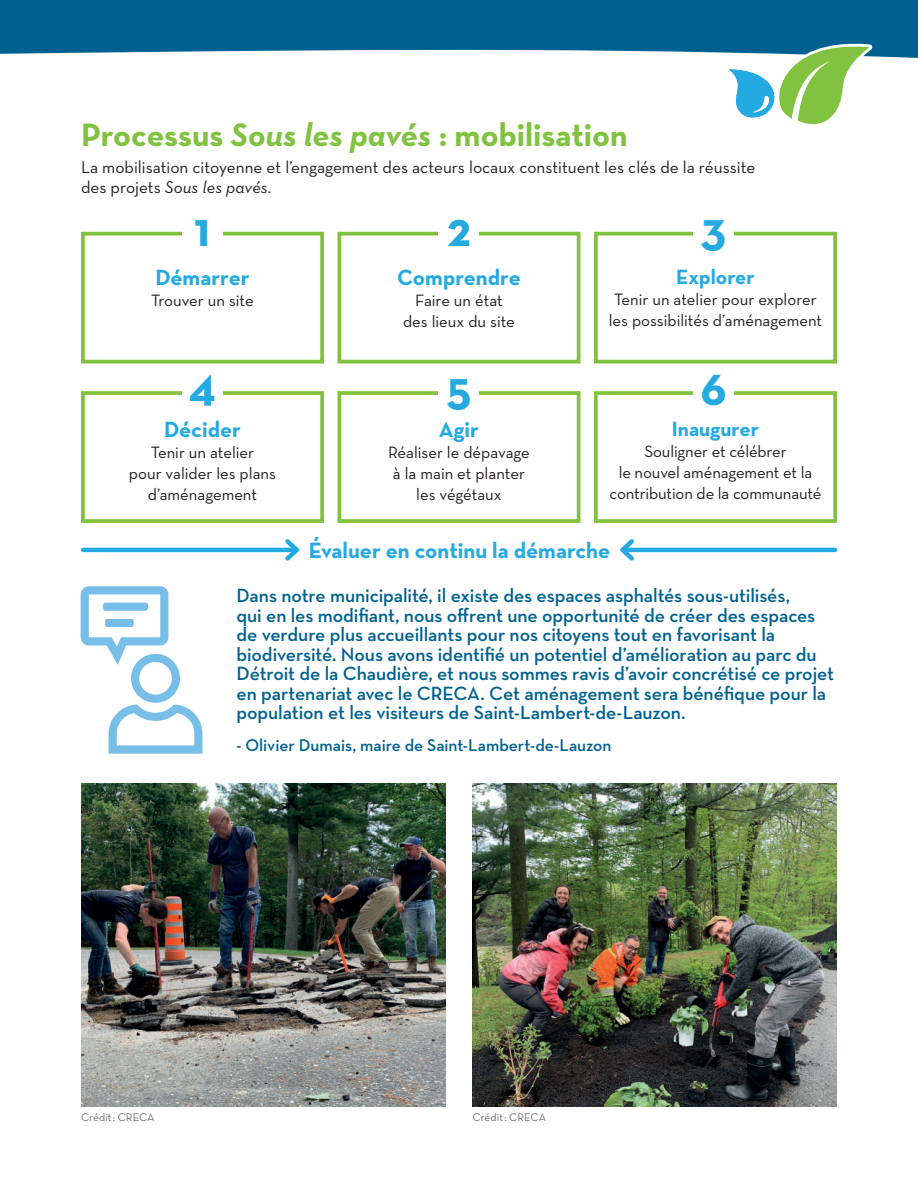
<style>
.page{position:relative;width:918px;height:1188px;background:#fff}
.page>*{position:absolute;margin:0;border:0;box-sizing:border-box;transform-origin:0 0}
.t1{font:700 49.5px "Neutra Text";color:#24aae1}
.t2{font:700 33px "Neutra Text";color:#81c340}
.t3{font:700 22.5px "Neutra Text";color:#24aae1}
.t4{font:700 21px "Neutra Text";color:#24aae1}
.t5{font:600 19.5px/19.5px "Neutra Text";letter-spacing:-.005em;color:#006190}
.t6{font:17.25px/20.2px "Neutra Text";color:#231f20}
.t7{font:600 17.25px "Neutra Text";color:#006190}
.t8{font:16.65px/21px "Neutra Text";color:#231f20;text-align:center}
.t9{font:11.25px "Neutra Text";letter-spacing:.005em;color:#6c6d70}
.s1{font-style:italic}
</style>
<div class="page">
<img style="left:81px;top:783px;width:365px;height:324px">
<img style="left:472px;top:783px;width:365px;height:324px">
<svg style="left:0;top:0;width:918px;height:58px;fill:#006190"></svg>
<svg style="left:718px;top:31px;width:180px;height:94px"></svg>
<div style="left:594px;top:232px;width:243px;height:132px;border:4px solid #81c340"></div>
<div style="left:594px;top:391px;width:243px;height:132px;border:4px solid #81c340"></div>
<div style="left:338px;top:232px;width:242px;height:132px;border:4px solid #81c340"></div>
<div style="left:338px;top:391px;width:242px;height:132px;border:4px solid #81c340"></div>
<div style="left:81px;top:232px;width:243px;height:132px;border:4px solid #81c340"></div>
<div style="left:81px;top:391px;width:243px;height:132px;border:4px solid #81c340"></div>
<div style="left:182px;top:211px;width:41px;height:38px;background:#fff"></div>
<div style="left:182px;top:366px;width:41px;height:38px;background:#fff"></div>
<div style="left:439px;top:211px;width:40px;height:38px;background:#fff"></div>
<div style="left:439px;top:371px;width:40px;height:37px;background:#fff"></div>
<div style="left:693px;top:211px;width:41px;height:38px;background:#fff"></div>
<div style="left:693px;top:371px;width:41px;height:37px;background:#fff"></div>
<svg style="left:81px;top:586px;width:121px;height:168px"></svg>
<div style="left:103px;top:603px;width:45px;height:8px;background:#77bee9;border-radius:2px"></div>
<div style="left:105px;top:619px;width:29px;height:8px;background:#77bee9;border-radius:2px"></div>
<hr style="left:83px;top:548px;width:214px;height:4px;background:#24aae1">
<svg style="left:281px;top:539px;width:18px;height:22px"></svg>
<hr style="left:623px;top:548px;width:212px;height:4px;background:#24aae1">
<svg style="left:620px;top:539px;width:18px;height:22px"></svg>
<h2 class="t2" style="left:81px;top:114px;width:548px">Processus <span class="s1">Sous les pavés</span> : mobilisation</h2>
<p class="t6" style="left:81px;top:157px;width:676px">La mobilisation citoyenne et l’engagement des acteurs locaux constituent les clés de la réussite des projets <span class="s1">Sous les pavés</span>.</p>
<h1 class="t1" style="left:194px;top:198px;width:18px">1</h1>
<p class="t3" style="left:155px;top:263px;width:96px">Démarrer</p>
<p class="t8" style="left:151px;top:289px;width:104px">Trouver un site</p>
<h1 class="t1" style="left:189px;top:353px;width:29px">4</h1>
<p class="t3" style="left:164px;top:416px;width:78px">Décider</p>
<p class="t8" style="left:129px;top:442px;width:149px">Tenir un atelier<br>pour valider les plans d’aménagement</p>
<h1 class="t1" style="left:447px;top:198px;width:25px">2</h1>
<p class="t3" style="left:397px;top:263px;width:125px">Comprendre</p>
<p class="t8" style="left:403px;top:289px;width:113px">Faire un état des lieux du site</p>
<h1 class="t1" style="left:446px;top:357px;width:27px">5</h1>
<p class="t3" style="left:439px;top:416px;width:42px">Agir</p>
<p class="t8" style="left:388px;top:442px;width:143px">Réaliser le dépavage à la main et planter les végétaux</p>
<h1 class="t1" style="left:701px;top:198px;width:27px">3</h1>
<p class="t4" style="left:676px;top:263px;width:80px">Explorer</p>
<p class="t8" style="left:609px;top:288px;width:215px">Tenir un atelier pour explorer les possibilités d’aménagement</p>
<h1 class="t1" style="left:700px;top:357px;width:28px">6</h1>
<p class="t4" style="left:672px;top:416px;width:89px">Inaugurer</p>
<p class="t8" style="left:610px;top:441px;width:213px">Souligner et célébrer<br>le nouvel aménagement et la contribution de la communauté</p>
<p class="t3" style="left:309px;top:537px;width:303px">Évaluer en continu la démarche</p>
<p class="t5" style="left:237px;top:586px;width:599px">Dans notre municipalité, il existe des espaces asphaltés sous-utilisés,<br>qui en les modifiant, nous offrent une opportunité de créer des espaces de verdure plus accueillants pour nos citoyens tout en favorisant la biodiversité. Nous avons identifié un potentiel d’amélioration au parc du Détroit de la Chaudière, et nous sommes ravis d’avoir concrétisé ce projet en partenariat avec le CRECA. Cet aménagement sera bénéfique pour la population et les visiteurs de Saint-Lambert-de-Lauzon.</p>
<p class="t7" style="left:237px;top:734px;width:376px">- Olivier Dumais, maire de Saint-Lambert-de-Lauzon</p>
<p class="t9" style="left:81px;top:1110px;width:75px">Crédit: CRECA</p>
<p class="t9" style="left:472px;top:1110px;width:75px">Crédit: CRECA</p>
</div>
